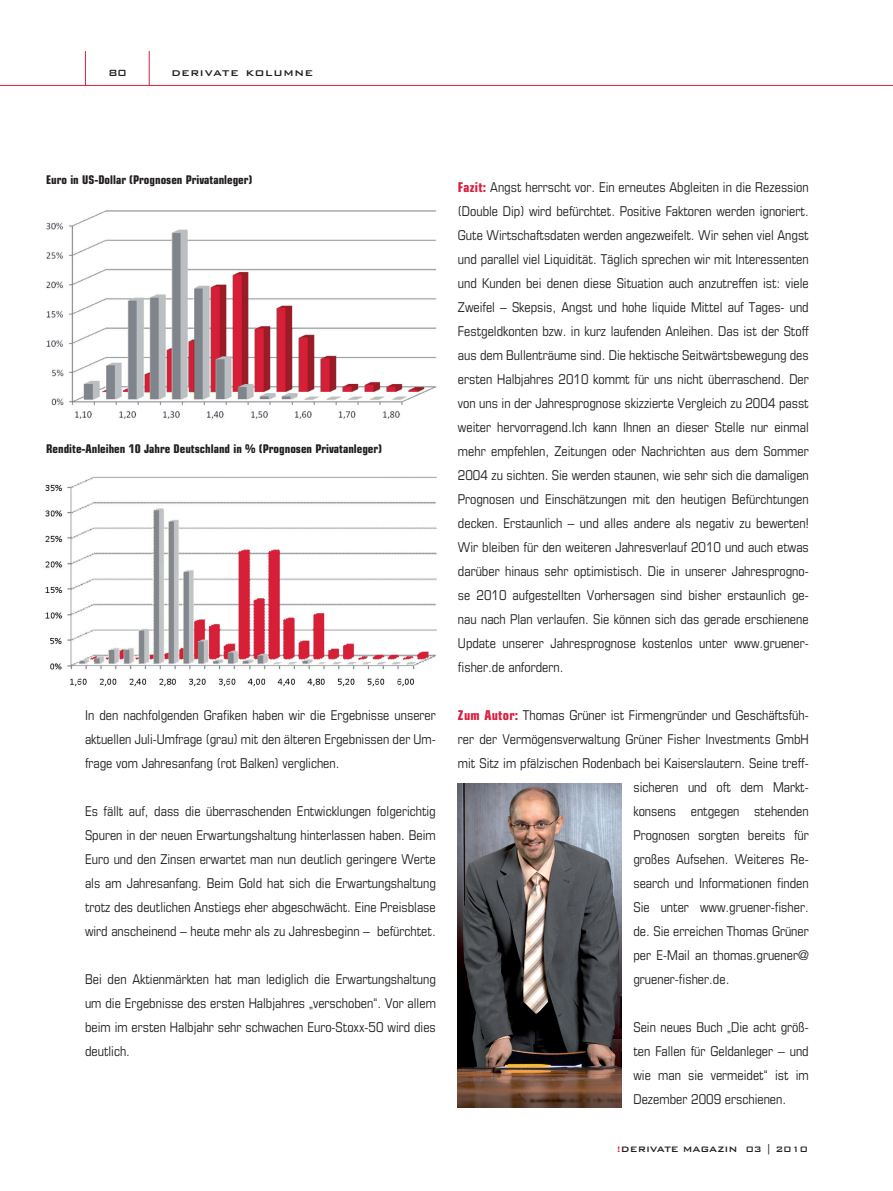
<style>
.page{position:relative;width:893px;height:1191px;background:#fff}
.page>*{position:absolute;margin:0;border:0;box-sizing:border-box;transform-origin:0 0}
.t1{font:13.5px/24px "Euros Con";color:#231f20;text-align:justify}
.t2{font:500 13.5px "Bank Gothic BT";letter-spacing:.05em;color:#231f20}
.t3{font:12px "Euros Bol Con";color:#231f20}
.t4{font:500 12px "Bank Gothic BT";color:#231f20}
.t5{font:500 10.5px "Bank Gothic BT";color:#231f20}
.s1{font-family:"Euros Bol Con";color:#da1f3d}
.s2{color:#da1f3d}
</style>
<div class="page">
<hr style="left:85px;top:51px;width:1px;height:34px;background:#da1f3d">
<hr style="left:149px;top:51px;width:1px;height:34px;background:#da1f3d">
<img style="left:46px;top:210px;width:391px;height:210px">
<hr style="left:0;top:85px;width:893px;height:1px;background:#da1f3d">
<img style="left:457px;top:783px;width:164px;height:324px">
<img style="left:45px;top:476px;width:392px;height:211px">
<p class="t4" style="left:108px;top:66px;width:20px">80</p>
<p class="t2" style="left:172px;top:65px;width:143px">derivate kolumne</p>
<p class="t3" style="left:46px;top:172px;width:208px">Euro in US-Dollar (Prognosen Privatanleger)</p>
<p class="t3" style="left:46px;top:441px;width:338px">Rendite-Anleihen 10 Jahre Deutschland in % (Prognosen Privatanleger)</p>
<p class="t1" style="left:85px;top:703px;width:352px">In den nachfolgenden Grafiken haben wir die Ergebnisse unserer aktuellen Juli-Umfrage (grau) mit den älteren Ergebnissen der Um&shy;frage vom Jahresanfang (rot Balken) verglichen.</p>
<p class="t1" style="left:85px;top:799px;width:352px">Es fällt auf, dass die überraschenden Entwicklungen folgerichtig Spuren in der neuen Erwartungshaltung hinterlassen haben. Beim Euro und den Zinsen erwartet man nun deutlich geringere Werte als am Jahresanfang. Beim Gold hat sich die Erwartungshaltung trotz des deutlichen Anstiegs eher abgeschwächt. Eine Preisblase wird anscheinend – heute mehr als zu Jahresbeginn – befürchtet.</p>
<p class="t1" style="left:85px;top:967px;width:352px">Bei den Aktienmärkten hat man lediglich die Erwartungshaltung um die Ergebnisse des ersten Halbjahres „verschoben“. Vor allem beim im ersten Halbjahr sehr schwachen Euro-Stoxx-50 wird dies deutlich.</p>
<p class="t1" style="left:458px;top:175px;width:352px"><span class="s1">Fazit:</span> Angst herrscht vor. Ein erneutes Abgleiten in die Rezession (Double Dip) wird befürchtet. Positive Faktoren werden ignoriert.<br>Gute Wirtschaftsdaten werden angezweifelt. Wir sehen viel Angst und parallel viel Liquidität. Täglich sprechen wir mit Interessenten und Kunden bei denen diese Situation auch anzutreffen ist: viele Zweifel – Skepsis, Angst und hohe liquide Mittel auf Tages- und Festgeldkonten bzw. in kurz laufenden Anleihen. Das ist der Stoff aus dem Bullenträume sind. Die hektische Seitwärtsbewegung des ersten Halbjahres 2010 kommt für uns nicht überraschend. Der von uns in der Jahresprognose skizzierte Vergleich zu 2004 passt weiter hervorragend.Ich kann Ihnen an dieser Stelle nur einmal mehr empfehlen, Zeitungen oder Nachrichten aus dem Sommer 2004 zu sichten. Sie werden staunen, wie sehr sich die damaligen Prognosen und Einschätzungen mit den heutigen Befürchtungen decken. Erstaunlich – und alles andere als negativ zu bewerten!<br>Wir bleiben für den weiteren Jahresverlauf 2010 und auch etwas darüber hinaus sehr optimistisch. Die in unserer Jahresprogno&shy;se 2010 aufgestellten Vorhersagen sind bisher erstaunlich ge&shy;nau nach Plan verlaufen. Sie können sich das gerade erschienene Update unserer Jahresprognose kostenlos unter www.gruener&shy;fisher.de anfordern.</p>
<p class="t1" style="left:458px;top:703px;width:352px"><span class="s1">Zum Autor:</span> Thomas Grüner ist Firmengründer und Geschäftsfüh-</p>
<p class="t1" style="left:458px;top:727px;width:352px">rer der Vermögensverwaltung Grüner Fisher Investments GmbH</p>
<p class="t1" style="left:458px;top:751px;width:352px">mit Sitz im pfälzischen Rodenbach bei Kaiserslautern. Seine treff-</p>
<p class="t1" style="left:633px;top:775px;width:177px">sicheren und oft dem Markt-</p>
<p class="t1" style="left:633px;top:799px;width:177px">konsens entgegen stehenden</p>
<p class="t1" style="left:633px;top:823px;width:177px">Prognosen sorgten bereits für</p>
<p class="t1" style="left:633px;top:847px;width:177px">großes Aufsehen. Weiteres Re-</p>
<p class="t1" style="left:633px;top:871px;width:177px">search und Informationen finden</p>
<p class="t1" style="left:633px;top:895px;width:177px">Sie unter www.gruener-fisher.</p>
<p class="t1" style="left:633px;top:919px;width:177px">de. Sie erreichen Thomas Grüner</p>
<p class="t1" style="left:633px;top:943px;width:177px">per E-Mail an thomas.gruener@</p>
<p class="t1" style="left:633px;top:967px;width:97px">gruener-fisher.de.</p>
<p class="t1" style="left:633px;top:1015px;width:177px">Sein neues Buch „Die acht größ&shy;ten Fallen für Geldanleger – und wie man sie vermeidet“ ist im Dezember 2009 erschienen.</p>
<p class="t5" style="left:617px;top:1143px;width:192px"><span class="s2">!</span>DERIVATE MAGAZIN 03 | 2010</p>
</div>
